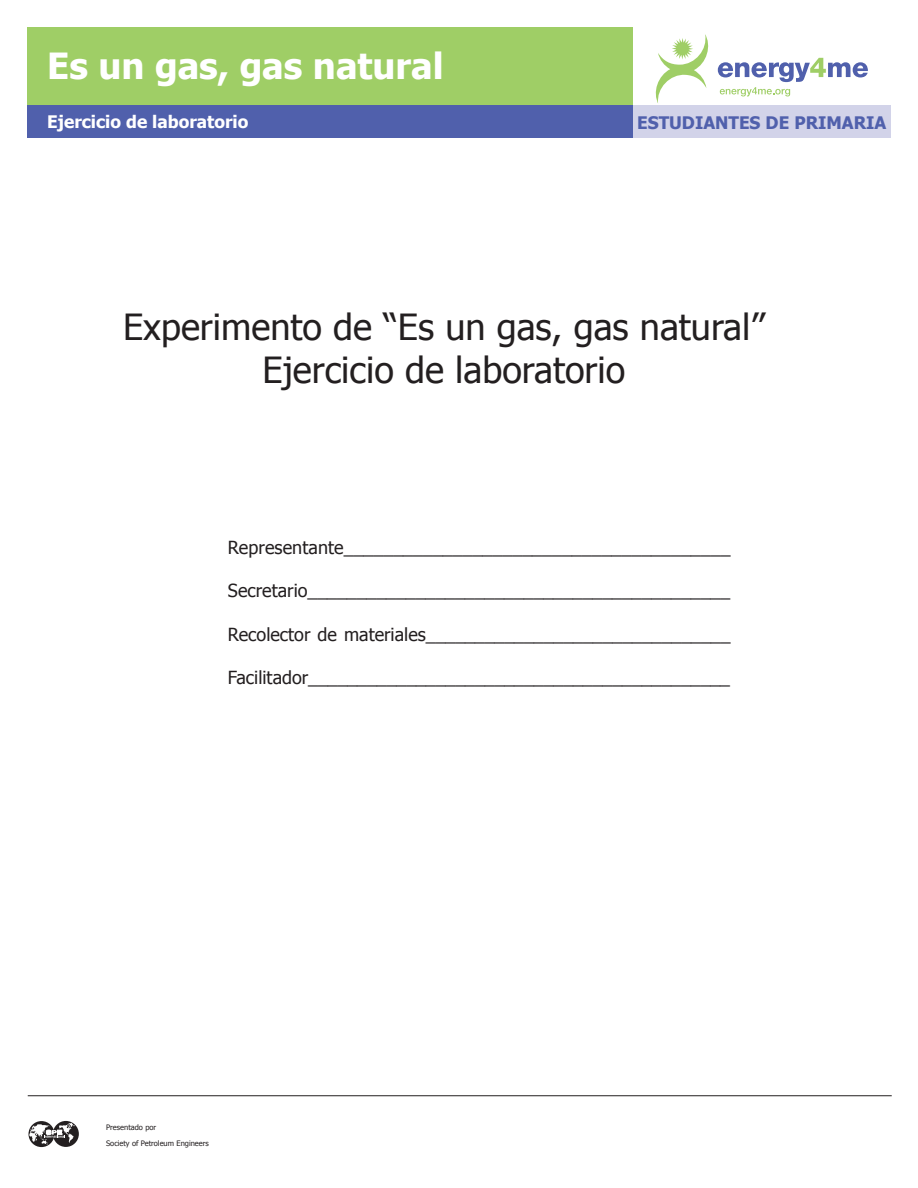
<style>
.page{position:relative;width:918px;height:1188px;background:#fff}
.page>*{position:absolute;margin:0;border:0;box-sizing:border-box;transform-origin:0 0}
.t1{font:36px/43.2px "Tahoma";color:#231f20;text-align:center}
.t2{font:700 36px "Tahoma";color:#fff}
.t3{font:18px "Tahoma";color:#231f20}
.t4{font:700 17.25px "Tahoma";color:#fff}
.t5{font:700 17.25px "Tahoma";color:#5060ac}
.t6{font:7.5px/15.8px "Tahoma";color:#231f20}
</style>
<div class="page">
<div style="left:633px;top:105px;width:258px;height:33px;background:#d2d3e9"></div>
<div style="left:27px;top:27px;width:606px;height:77px;background:#9fce66"></div>
<div style="left:27px;top:105px;width:606px;height:33px;background:#5060ac"></div>
<svg style="left:28px;top:1121px;width:26px;height:26px"></svg>
<div style="left:53px;top:1121px;width:26px;height:26px;background:#231f20;border-radius:50%"></div>
<svg style="left:29px;top:1123px;width:46px;height:22px"></svg>
<hr style="left:28px;top:1095px;width:864px;height:1px;background:#231f20">
<svg style="left:656px;top:34px;width:53px;height:69px"></svg>
<svg style="left:718px;top:58px;width:150px;height:38px"></svg>
<h1 class="t2" style="left:47px;top:41px;width:398px">Es un gas, gas natural</h1>
<p class="t4" style="left:47px;top:110px;width:203px">Ejercicio de laboratorio</p>
<p class="t5" style="left:637px;top:110px;width:251px">ESTUDIANTES DE PRIMARIA</p>
<h1 class="t1" style="left:123px;top:304px;width:643px">Experimento de “Es un gas, gas natural”<br>Ejercicio de laboratorio</h1>
<p class="t3" style="left:228px;top:536px;width:504px">Representante_______________________________________</p>
<p class="t3" style="left:228px;top:579px;width:504px">Secretario___________________________________________</p>
<p class="t3" style="left:228px;top:622px;width:504px">Recolector de materiales_______________________________</p>
<p class="t3" style="left:228px;top:665px;width:504px">Facilitador___________________________________________</p>
<p class="t6" style="left:106px;top:1120px;width:104px">Presentado por<br>Society of Petroleum Engineers</p>
</div>
